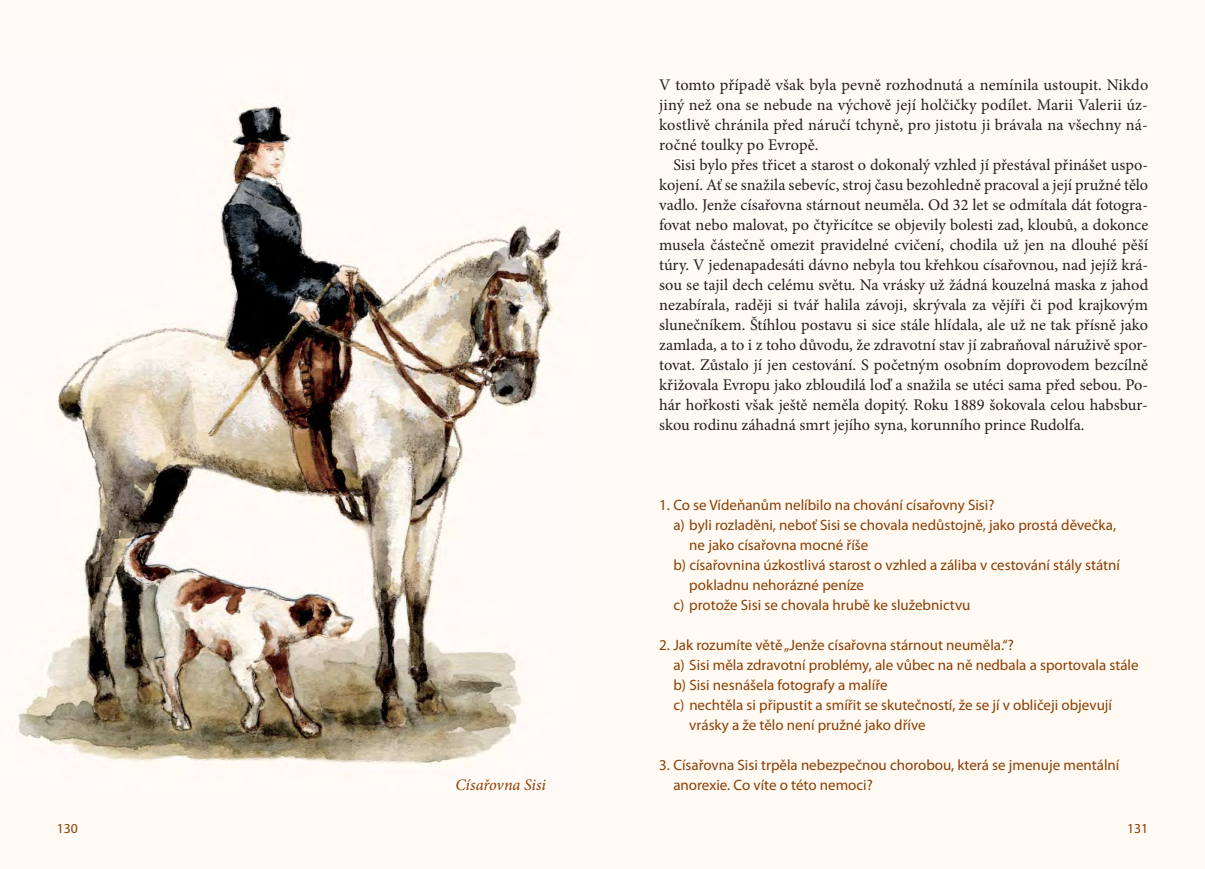
<style>
.page{position:relative;width:1205px;height:869px;background:#fff}
.page>*{position:absolute;margin:0;border:0;box-sizing:border-box;transform-origin:0 0}
.t1{font:16.25px/20px "Minion Pro";color:#231f20;text-align:justify}
.t2{font:italic 16.25px "Minion Pro";letter-spacing:-.015em;color:#8d3e02}
.t3{font:15px "Myriad Pro";color:#8d3e02}
.t4{font:13.75px "Myriad Pro";color:#8d3e02}
</style>
<div class="page">
<div style="left:0;top:0;width:602px;height:868px;background:#fffaf4"></div>
<div style="left:602px;top:0;width:603px;height:868px;background:#fffaf4"></div>
<img style="left:18px;top:106px;width:544px;height:658px">
<p class="t1" style="left:659px;top:76px;width:491px">V tomto případě však byla pevně rozhodnutá a nemínila ustoupit. Nikdo jiný než ona se nebude na výchově její holčičky podílet. Marii Valerii úz&shy;kostlivě chránila před náručí tchyně, pro jistotu ji brávala na všechny ná&shy;ročné toulky po Evropě.</p>
<p class="t1" style="left:659px;top:156px;width:491px;text-indent:14px">Sisi bylo přes třicet a starost o dokonalý vzhled jí přestával přinášet uspo&shy;kojení. Ať se snažila sebevíc, stroj času bezohledně pracoval a její pružné tělo vadlo. Jenže císařovna stárnout neuměla. Od 32 let se odmítala dát fotogra&shy;fovat nebo malovat, po čtyřicítce se objevily bolesti zad, kloubů, a dokonce musela částečně omezit pravidelné cvičení, chodila už jen na dlouhé pěší túry. V jedenapadesáti dávno nebyla tou křehkou císařovnou, nad jejíž krá&shy;sou se tajil dech celému světu. Na vrásky už žádná kouzelná maska z jahod nezabírala, raději si tvář halila závoji, skrývala za vějíři či pod krajkovým slunečníkem. Štíhlou postavu si sice stále hlídala, ale už ne tak přísně jako zamlada, a to i z toho důvodu, že zdravotní stav jí zabraňoval náruživě spor&shy;tovat. Zůstalo jí jen cestování. S početným osobním doprovodem bezcílně křižovala Evropu jako zbloudilá loď a snažila se utéci sama před sebou. Po&shy;hár hořkosti však ještě neměla dopitý. Roku 1889 šokovala celou habsbur&shy;skou rodinu záhadná smrt jejího syna, korunního prince Rudolfa.</p>
<p class="t3" style="left:659px;top:499px;width:337px">1. Co se Vídeňanům nelíbilo na chování císařovny Sisi?</p>
<p class="t3" style="left:673px;top:519px;width:444px">a) byli rozladěni, neboť Sisi se chovala nedůstojně, jako prostá děvečka,</p>
<p class="t3" style="left:689px;top:539px;width:180px">ne jako císařovna mocné říše</p>
<p class="t3" style="left:673px;top:559px;width:448px">b) císařovnina úzkostlivá starost o vzhled a záliba v cestování stály státní</p>
<p class="t3" style="left:689px;top:579px;width:176px">pokladnu nehorázné peníze</p>
<p class="t3" style="left:673px;top:599px;width:299px">c) protože Sisi se chovala hrubě ke služebnictvu</p>
<p class="t3" style="left:659px;top:639px;width:356px">2. Jak rozumíte větě „Jenže císařovna stárnout neuměla.“?</p>
<p class="t3" style="left:673px;top:659px;width:467px">a) Sisi měla zdravotní problémy, ale vůbec na ně nedbala a sportovala stále</p>
<p class="t3" style="left:673px;top:679px;width:216px">b) Sisi nesnášela fotografy a malíře</p>
<p class="t3" style="left:673px;top:699px;width:440px">c) nechtěla si připustit a smířit se skutečností, že se jí v obličeji objevují</p>
<p class="t3" style="left:689px;top:719px;width:238px">vrásky a že tělo není pružné jako dříve</p>
<p class="t3" style="left:659px;top:759px;width:462px">3. Císařovna Sisi trpěla nebezpečnou chorobou, která se jmenuje mentální</p>
<p class="t2" style="left:455px;top:778px;width:92px">Císařovna Sisi</p>
<p class="t3" style="left:673px;top:779px;width:201px">anorexie. Co víte o této nemoci?</p>
<p class="t4" style="left:57px;top:823px;width:23px">130</p>
<p class="t4" style="left:1127px;top:823px;width:23px">131</p>
</div>
